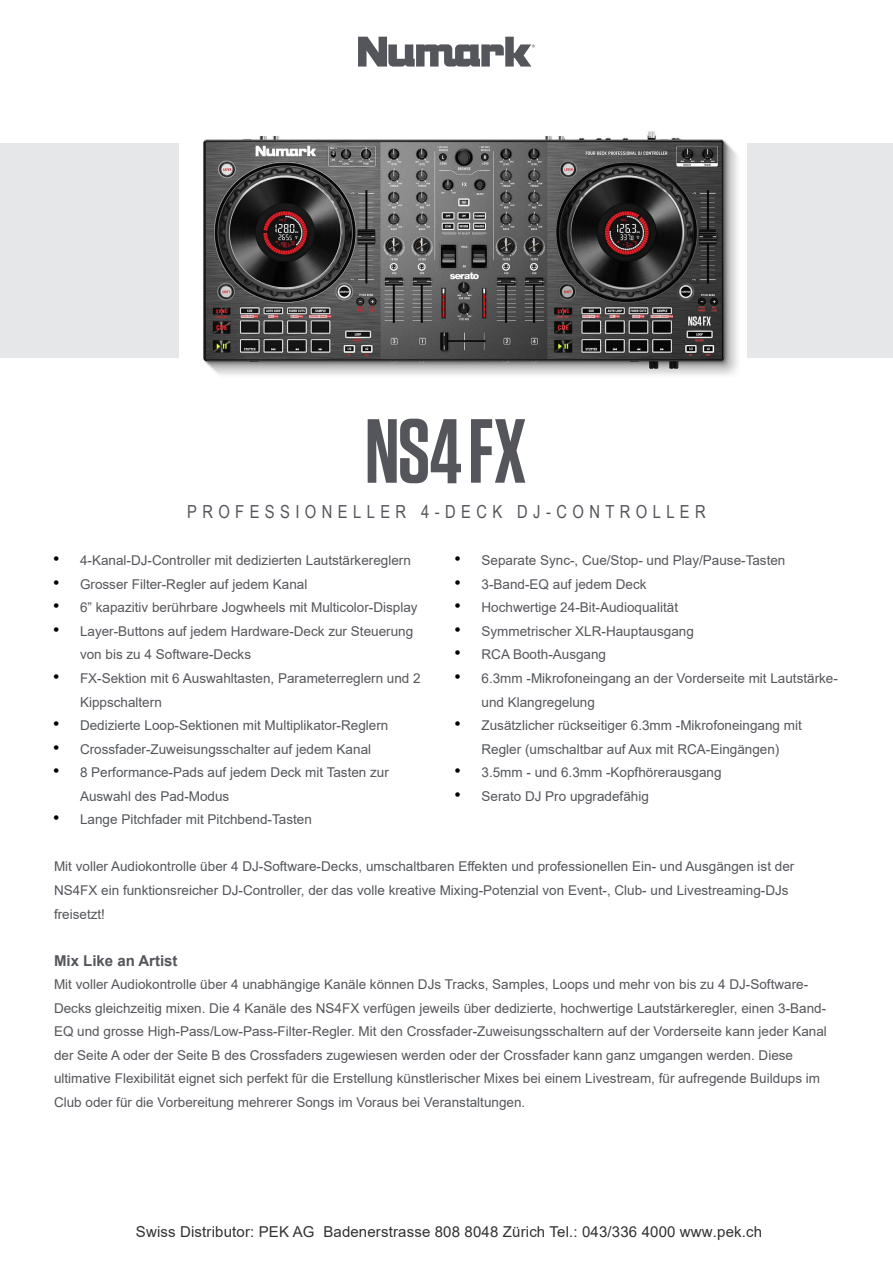
<style>
.page{position:relative;width:893px;height:1263px;background:#fff}
.page>*{position:absolute;margin:0;border:0;box-sizing:border-box;transform-origin:0 0}
.t1{font:18px "Arial Narrow";letter-spacing:.3em;color:#54565b}
.t2{font:15px "Arial";letter-spacing:.01em;color:#313131}
.t3{font:700 15px "Arial";color:#54565b}
.t4{font:13.5px/23.5px "Arial";color:#54565b}
.s1{font-size:18px;color:#000}
</style>
<div class="page">
<svg style="left:358px;top:36px;width:177px;height:31px"></svg>
<div style="left:0;top:143px;width:893px;height:215px;background:#e6e7e8"></div>
<img style="left:179px;top:131px;width:568px;height:244px">
<svg style="left:367px;top:418px;width:159px;height:66px"></svg>
<h1 class="t1" style="left:187px;top:499px;width:520px">PROFESSIONELLER 4-DECK DJ-CONTROLLER</h1>
<p class="t4" style="left:53px;top:549px;width:359px"><span class="s1">•</span> 4-Kanal-DJ-Controller mit dedizierten Lautstärkereglern</p>
<p class="t4" style="left:53px;top:572px;width:256px"><span class="s1">•</span> Grosser Filter-Regler auf jedem Kanal</p>
<p class="t4" style="left:53px;top:596px;width:366px"><span class="s1">•</span> 6” kapazitiv berührbare Jogwheels mit Multicolor-Display</p>
<p class="t4" style="left:80px;top:619px;width:335px;text-indent:-27px"><span class="s1">•</span> Layer-Buttons auf jedem Hardware-Deck zur Steuerung von bis zu 4 Software-Decks</p>
<p class="t4" style="left:80px;top:666px;width:342px;text-indent:-27px"><span class="s1">•</span> FX-Sektion mit 6 Auswahltasten, Parameterreglern und 2<br>Kippschaltern</p>
<p class="t4" style="left:53px;top:713px;width:337px"><span class="s1">•</span> Dedizierte Loop-Sektionen mit Multiplikator-Reglern</p>
<p class="t4" style="left:53px;top:737px;width:320px"><span class="s1">•</span> Crossfader-Zuweisungsschalter auf jedem Kanal</p>
<p class="t4" style="left:80px;top:761px;width:310px;text-indent:-27px"><span class="s1">•</span> 8 Performance-Pads auf jedem Deck mit Tasten zur<br>Auswahl des Pad-Modus</p>
<p class="t4" style="left:53px;top:808px;width:260px"><span class="s1">•</span> Lange Pitchfader mit Pitchbend-Tasten</p>
<p class="t4" style="left:454px;top:549px;width:332px"><span class="s1">•</span> Separate Sync-, Cue/Stop- und Play/Pause-Tasten</p>
<p class="t4" style="left:454px;top:572px;width:194px"><span class="s1">•</span> 3-Band-EQ auf jedem Deck</p>
<p class="t4" style="left:454px;top:596px;width:225px"><span class="s1">•</span> Hochwertige 24-Bit-Audioqualität</p>
<p class="t4" style="left:454px;top:619px;width:241px"><span class="s1">•</span> Symmetrischer XLR-Hauptausgang</p>
<p class="t4" style="left:454px;top:643px;width:153px"><span class="s1">•</span> RCA Booth-Ausgang</p>
<p class="t4" style="left:482px;top:666px;width:358px;text-indent:-27px"><span class="s1">•</span> 6.3mm -Mikrofoneingang an der Vorderseite mit Lautstärke&shy;und Klangregelung</p>
<p class="t4" style="left:454px;top:713px;width:349px;text-align:center"><span class="s1">•</span> Zusätzlicher rückseitiger 6.3mm -Mikrofoneingang mit<br>Regler (umschaltbar auf Aux mit RCA-Eingängen)</p>
<p class="t4" style="left:454px;top:761px;width:269px"><span class="s1">•</span> 3.5mm - und 6.3mm -Kopfhörerausgang</p>
<p class="t4" style="left:454px;top:784px;width:196px"><span class="s1">•</span> Serato DJ Pro upgradefähig</p>
<p class="t4" style="left:54px;top:855px;width:742px">Mit voller Audiokontrolle über 4 DJ-Software-Decks, umschaltbaren Effekten und professionellen Ein- und Ausgängen ist der<br>NS4FX ein funktionsreicher DJ-Controller, der das volle kreative Mixing-Potenzial von Event-, Club- und Livestreaming-DJs freisetzt!</p>
<p class="t3" style="left:54px;top:950px;width:125px">Mix Like an Artist</p>
<p class="t4" style="left:54px;top:972px;width:774px">Mit voller Audiokontrolle über 4 unabhängige Kanäle können DJs Tracks, Samples, Loops und mehr von bis zu 4 DJ-Software-Decks gleichzeitig mixen. Die 4 Kanäle des NS4FX verfügen jeweils über dedizierte, hochwertige Lautstärkeregler, einen 3-Band-EQ und grosse High-Pass/Low-Pass-Filter-Regler. Mit den Crossfader-Zuweisungsschaltern auf der Vorderseite kann jeder Kanal der Seite A oder der Seite B des Crossfaders zugewiesen werden oder der Crossfader kann ganz umgangen werden. Diese ultimative Flexibilität eignet sich perfekt für die Erstellung künstlerischer Mixes bei einem Livestream, für aufregende Buildups im Club oder für die Vorbereitung mehrerer Songs im Voraus bei Veranstaltungen.</p>
<p class="t2" style="left:136px;top:1221px;width:628px">Swiss Distributor: PEK AG Badenerstrasse 808 8048 Zürich Tel.: 043/336 4000 www.pek.ch</p>
</div>
